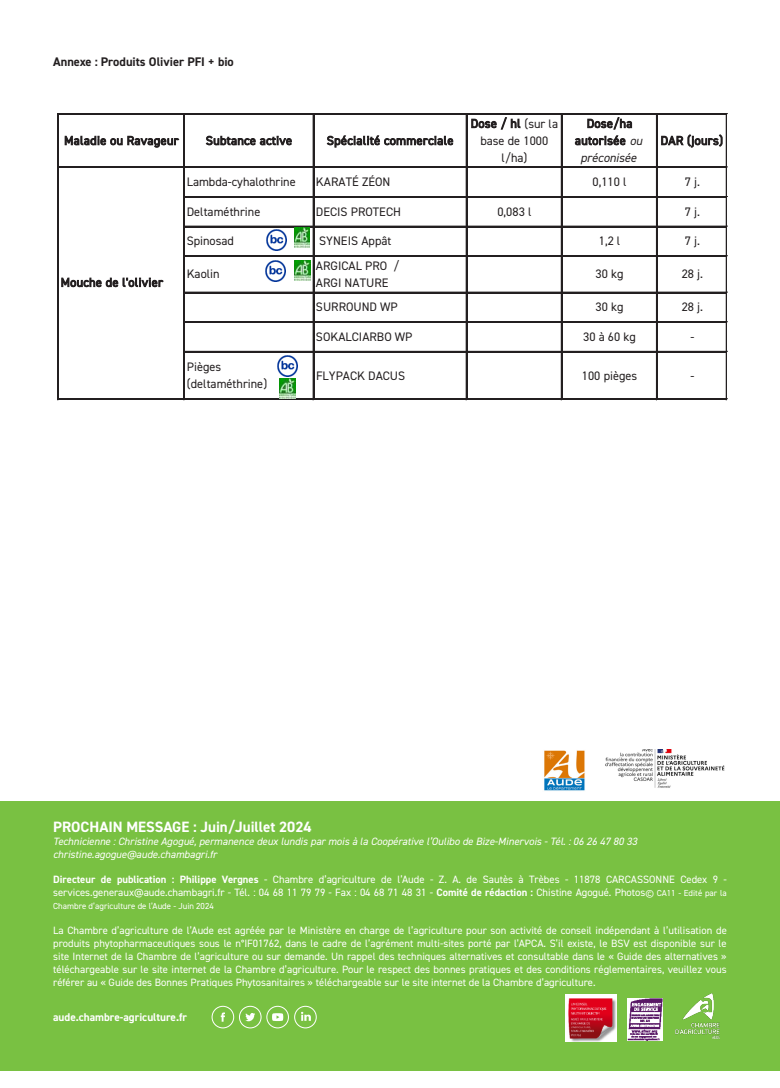
<style>
.page{position:relative;width:780px;height:1088px;background:#fff}
.page>*{position:absolute;margin:0;border:0;box-sizing:border-box;transform-origin:0 0}
.t1{font:700 15px "DIN2014";color:#fff}
.t2{font:700 12.5px "DIN2014";color:#231f20}
.t3{font:12.38px/17.1px "DIN2014";letter-spacing:.005em;color:#231f20}
.t4{font:12.38px/17.1px "DIN2014";letter-spacing:.025em;color:#231f20;text-align:center}
.INFOS{font:700 11.25px "DIN2014";color:#fff}
.t5{font:10.62px/12.8px "DIN2014";color:#fff}
.t6{font:italic 10.62px "DIN2014";color:#fff}
.t7{font:8.75px "DIN2014";color:#fff}
.s1{font-style:italic}
.s2{font-weight:700}
.s3{font-size:8.75px}
</style>
<div class="page">
<div style="left:0;top:801px;width:780px;height:269px;background:#79c142"></div>
<svg style="left:211px;top:1006px;width:106px;height:22px"></svg>
<img style="left:627px;top:998px;width:35px;height:42px">
<img style="left:675px;top:993px;width:45px;height:46px">
<img style="left:544px;top:750px;width:41px;height:41px">
<img style="left:605px;top:750px;width:120px;height:38px">
<hr style="left:58px;top:114px;width:1px;height:286px;background:#231f20">
<hr style="left:184px;top:115px;width:1px;height:285px;background:#231f20">
<hr style="left:313px;top:115px;width:1px;height:285px;background:#231f20">
<hr style="left:466px;top:115px;width:1px;height:285px;background:#231f20">
<hr style="left:561px;top:115px;width:1px;height:285px;background:#231f20">
<hr style="left:656px;top:115px;width:1px;height:285px;background:#231f20">
<hr style="left:726px;top:115px;width:1px;height:285px;background:#231f20">
<hr style="left:59px;top:113px;width:668px;height:1px;background:#231f20">
<hr style="left:59px;top:114px;width:667px;height:1px;background:#231f20">
<hr style="left:59px;top:167px;width:667px;height:1px;background:#231f20">
<hr style="left:185px;top:196px;width:541px;height:2px;background:#231f20">
<hr style="left:185px;top:226px;width:541px;height:1px;background:#231f20">
<hr style="left:185px;top:255px;width:542px;height:1px;background:#231f20">
<hr style="left:185px;top:256px;width:541px;height:1px;background:#231f20">
<hr style="left:185px;top:292px;width:541px;height:1px;background:#231f20">
<hr style="left:185px;top:321px;width:542px;height:1px;background:#231f20">
<hr style="left:185px;top:322px;width:541px;height:1px;background:#231f20">
<hr style="left:185px;top:351px;width:541px;height:1px;background:#231f20">
<hr style="left:59px;top:398px;width:668px;height:1px;background:#231f20">
<hr style="left:59px;top:399px;width:667px;height:1px;background:#231f20">
<img style="left:265px;top:261px;width:20px;height:20px">
<img style="left:267px;top:229px;width:19px;height:21px">
<img style="left:278px;top:356px;width:19px;height:20px">
<img style="left:294px;top:228px;width:15px;height:20px">
<img style="left:295px;top:261px;width:15px;height:19px">
<img style="left:280px;top:378px;width:15px;height:20px">
<img style="left:565px;top:995px;width:52px;height:47px">
<p class="t2" style="left:53px;top:54px;width:182px">Annexe : Produits Olivier PFI + bio</p>
<p class="t4" style="left:64px;top:132px;width:116px">Maladie ou Ravageur</p>
<p class="t4" style="left:206px;top:132px;width:88px">Subtance active</p>
<p class="t4" style="left:327px;top:132px;width:128px">Spécialité commerciale</p>
<p class="t3" style="left:470px;top:115px;width:89px;text-align:center">Dose / hl (sur la base de 1000 l/ha)</p>
<p class="t4" style="left:575px;top:115px;width:69px">Dose/ha autorisée <span class="s1">ou préconisée</span></p>
<p class="t4" style="left:660px;top:132px;width:64px">DAR (jours)</p>
<p class="t4" style="left:61px;top:273px;width:104px">Mouche de l'olivier</p>
<p class="t3" style="left:187px;top:173px;width:110px">Lambda-cyhalothrine</p>
<p class="t3" style="left:316px;top:173px;width:76px">KARATÉ ZÉON</p>
<p class="t3" style="left:592px;top:173px;width:36px">0,110 l</p>
<p class="t3" style="left:684px;top:173px;width:17px">7 j.</p>
<p class="t3" style="left:187px;top:203px;width:75px">Deltaméthrine</p>
<p class="t3" style="left:316px;top:203px;width:86px">DECIS PROTECH</p>
<p class="t3" style="left:497px;top:203px;width:36px">0,083 l</p>
<p class="t3" style="left:684px;top:203px;width:17px">7 j.</p>
<p class="t3" style="left:187px;top:232px;width:49px">Spinosad</p>
<p class="t3" style="left:319px;top:232px;width:74px">SYNEIS Appât</p>
<p class="t3" style="left:598px;top:232px;width:23px">1,2 l</p>
<p class="t3" style="left:684px;top:232px;width:17px">7 j.</p>
<p class="t3" style="left:187px;top:265px;width:34px">Kaolin</p>
<p class="t3" style="left:316px;top:257px;width:85px">ARGICAL PRO /<br>ARGI NATURE</p>
<p class="t3" style="left:595px;top:265px;width:30px">30 kg</p>
<p class="t3" style="left:681px;top:265px;width:23px">28 j.</p>
<p class="t3" style="left:316px;top:298px;width:83px">SURROUND WP</p>
<p class="t3" style="left:595px;top:298px;width:30px">30 kg</p>
<p class="t3" style="left:681px;top:298px;width:23px">28 j.</p>
<p class="t3" style="left:316px;top:328px;width:98px">SOKALCIARBO WP</p>
<p class="t3" style="left:583px;top:328px;width:54px">30 à 60 kg</p>
<p class="t3" style="left:690px;top:328px;width:5px">-</p>
<p class="t3" style="left:187px;top:358px;width:82px">Pièges (deltaméthrine)</p>
<p class="t3" style="left:316px;top:366px;width:91px">FLYPACK DACUS</p>
<p class="t3" style="left:581px;top:366px;width:57px">100 pièges</p>
<p class="t3" style="left:690px;top:366px;width:5px">-</p>
<p class="t1" style="left:53px;top:817px;width:260px">PROCHAIN MESSAGE : Juin/Juillet 2024</p>
<p class="t6" style="left:53px;top:835px;width:585px">Technicienne : Christine Agogué, permanence deux lundis par mois à la Coopérative l’Oulibo de Bize-Minervois - Tél. : 06 26 47 80 33</p>
<p class="t6" style="left:53px;top:848px;width:165px">christine.agogue@aude.chambagri.fr</p>
<p class="t5" style="left:53px;top:873px;width:675px"><span class="s2">Directeur de publication : Philippe Vergnes</span> - Chambre d’agriculture de l’Aude - Z. A. de Sautès à Trèbes - 11878 CARCASSONNE Cedex 9 - services.generaux@aude.chambagri.fr - Tél. : 04 68 11 79 79 - Fax : 04 68 71 48 31 - <span class="s2">Comité de rédaction :</span> Chistine Agogué. Photos<span class="s3">© CA11 - Edité par la</span></p>
<p class="t7" style="left:53px;top:900px;width:162px">Chambre d’agriculture de l’Aude - Juin 2024</p>
<p class="t5" style="left:53px;top:924px;width:675px;text-align:justify">La Chambre d’agriculture de l’Aude est agréée par le Ministère en charge de l’agriculture pour son activité de conseil indépendant à l’utilisation de produits phytopharmaceutiques sous le n°IF01762, dans le cadre de l’agrément multi-sites porté par l’APCA. S’il existe, le BSV est disponible sur le site Internet de la Chambre de l’agriculture ou sur demande. Un rappel des techniques alternatives et consultable dans le « Guide des alternatives » téléchargeable sur le site internet de la Chambre d’agriculture. Pour le respect des bonnes pratiques et des conditions réglementaires, veuillez vous référer au « Guide des Bonnes Pratiques Phytosanitaires » téléchargeable sur le site internet de la Chambre d’agriculture.</p>
<p class="INFOS" style="left:53px;top:1010px;width:135px">aude.chambre-agriculture.fr</p>
</div>
